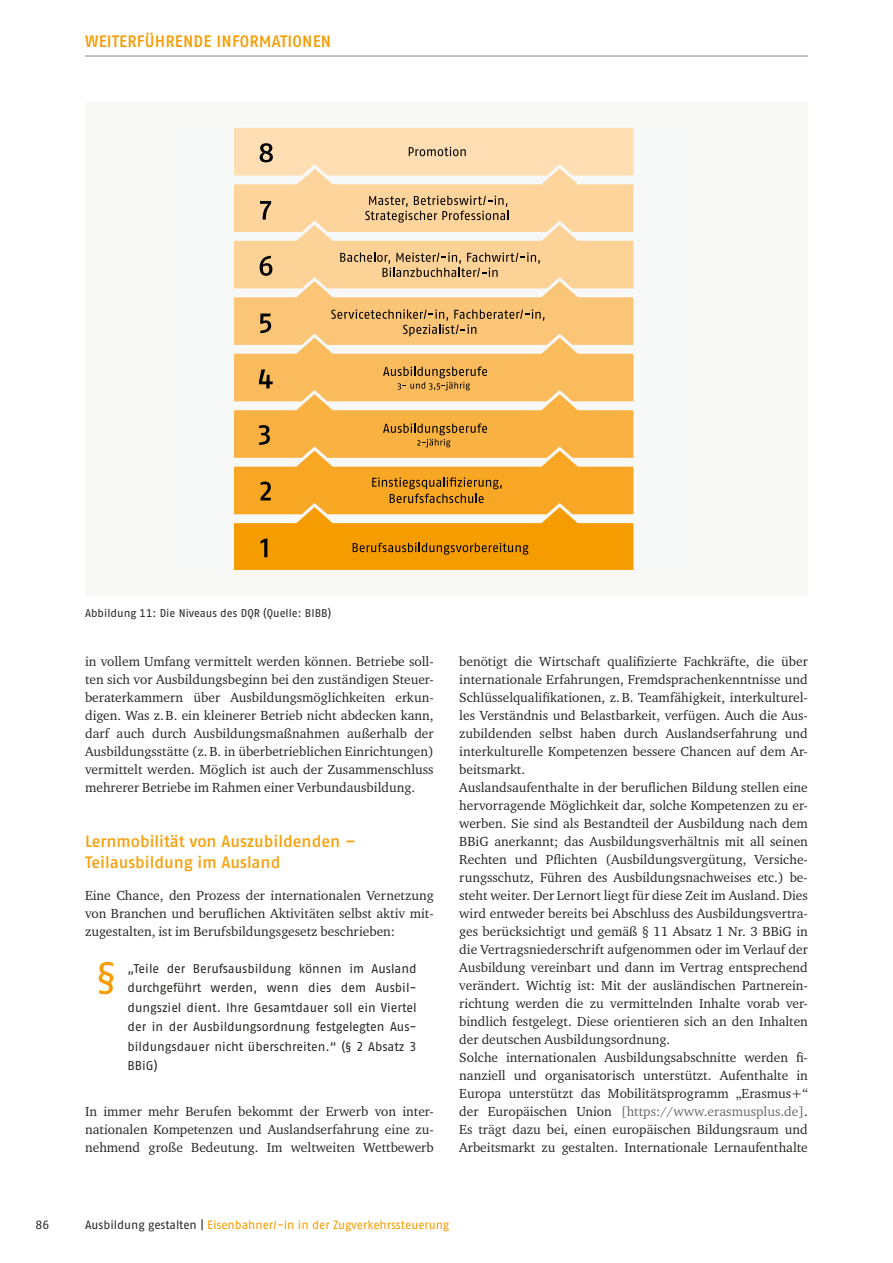
<style>
.page{position:relative;width:893px;height:1263px;background:#fff}
.page>*{position:absolute;margin:0;border:0;box-sizing:border-box;transform-origin:0 0}
.t1{font:42px "Fago Pro";color:#f59c00}
.Ueberschriften_id248{font:500 16.5px/21px "Fago Pro";color:#f6a10e}
.t2{font:500 16.5px "Fago Pro";letter-spacing:.01em;color:#f59c00}
.Fliesstext_gesamt_id259{font:13.5px/18px "Charter ITC Pro";color:#282827;text-align:justify}
.t3{font:12.75px/19.5px "Fago Pro";letter-spacing:-.005em;color:#282827;text-align:justify}
.t4{font:12px "Fago Pro";letter-spacing:-.005em;color:#f59c00}
.t5{font:12px "Fago Pro";color:#282827}
.t6{font:11.25px "Fago Pro";color:#282827}
.s1{color:#6b6b6a}
.s2{color:#282827}
</style>
<div class="page">
<hr style="left:85px;top:56px;width:723px;height:1px;background:#878787">
<div style="left:85px;top:102px;width:723px;height:493px;background:#f8f8f7"></div>
<svg style="left:234px;top:128px;width:399px;height:442px;background:#f2c073"></svg>
<p class="t2" style="left:85px;top:31px;width:248px">WEITERFÜHRENDE INFORMATIONEN</p>
<p class="t6" style="left:85px;top:606px;width:248px">Abbildung 11: Die Niveaus des DQR (Quelle: BIBB)</p>
<p class="Fliesstext_gesamt_id259" style="left:85px;top:652px;width:350px">in vollem Umfang vermittelt werden können. Betriebe soll&shy;ten sich vor Ausbildungsbeginn bei den zuständigen Steuer&shy;beraterkammern über Ausbildungsmöglichkeiten erkun&shy;digen. Was z.B. ein kleinerer Betrieb nicht abdecken kann, darf auch durch Ausbildungsmaßnahmen außerhalb der Ausbildungsstätte (z.B. in überbetrieblichen Einrichtungen) vermittelt werden. Möglich ist auch der Zusammenschluss mehrerer Betriebe im Rahmen einer Verbundausbildung.</p>
<p class="Ueberschriften_id248" style="left:85px;top:831px;width:272px">Lernmobilität von Auszubildenden –<br>Teilausbildung im Ausland</p>
<p class="Fliesstext_gesamt_id259" style="left:85px;top:886px;width:350px">Eine Chance, den Prozess der internationalen Vernetzung von Branchen und beruflichen Aktivitäten selbst aktiv mit&shy;zugestalten, ist im Berufsbildungsgesetz beschrieben:</p>
<p class="t3" style="left:128px;top:958px;width:291px">„Teile der Berufsausbildung können im Ausland durchgeführt werden, wenn dies dem Ausbil&shy;dungsziel dient. Ihre Gesamtdauer soll ein Viertel der in der Ausbildungsordnung festgelegten Aus&shy;bildungsdauer nicht überschreiten.“ (§ 2 Absatz 3<br>BBiG)</p>
<p class="Fliesstext_gesamt_id259" style="left:85px;top:1102px;width:350px">In immer mehr Berufen bekommt der Erwerb von inter&shy;nationalen Kompetenzen und Auslandserfahrung eine zu&shy;nehmend große Bedeutung. Im weltweiten Wettbewerb</p>
<h1 class="t1" style="left:97px;top:950px;width:20px">§</h1>
<p class="Fliesstext_gesamt_id259" style="left:459px;top:652px;width:350px">benötigt die Wirtschaft qualifizierte Fachkräfte, die über internationale Erfahrungen, Fremdsprachenkenntnisse und Schlüsselqualifikationen, z.B. Teamfähigkeit, interkulturel&shy;les Verständnis und Belastbarkeit, verfügen. Auch die Aus&shy;zubildenden selbst haben durch Auslandserfahrung und interkulturelle Kompetenzen bessere Chancen auf dem Ar&shy;beitsmarkt.</p>
<p class="Fliesstext_gesamt_id259" style="left:459px;top:778px;width:350px">Auslandsaufenthalte in der beruflichen Bildung stellen eine hervorragende Möglichkeit dar, solche Kompetenzen zu er&shy;werben. Sie sind als Bestandteil der Ausbildung nach dem BBiG anerkannt; das Ausbildungsverhältnis mit all seinen Rechten und Pflichten (Ausbildungsvergütung, Versiche&shy;rungsschutz, Führen des Ausbildungsnachweises etc.) be&shy;steht weiter. Der Lernort liegt für diese Zeit im Ausland. Dies wird entweder bereits bei Abschluss des Ausbildungsvertra&shy;ges berücksichtigt und gemäß § 11 Absatz 1 Nr. 3 BBiG in die Vertragsniederschrift aufgenommen oder im Verlauf der Ausbildung vereinbart und dann im Vertrag entsprechend verändert. Wichtig ist: Mit der ausländischen Partnerein&shy;richtung werden die zu vermittelnden Inhalte vorab ver&shy;bindlich festgelegt. Diese orientieren sich an den Inhalten der deutschen Ausbildungsordnung.</p>
<p class="Fliesstext_gesamt_id259" style="left:459px;top:1048px;width:350px">Solche internationalen Ausbildungsabschnitte werden fi&shy;nanziell und organisatorisch unterstützt. Aufenthalte in Europa unterstützt das Mobilitätsprogramm „Erasmus+“ der Europäischen Union <span class="s1">[https://www.erasmusplus.de]</span>.<br>Es trägt dazu bei, einen europäischen Bildungsraum und Arbeitsmarkt zu gestalten. Internationale Lernaufenthalte</p>
<p class="t5" style="left:36px;top:1218px;width:15px">86</p>
<p class="t4" style="left:85px;top:1218px;width:366px"><span class="s2">Ausbildung gestalten |</span> Eisenbahner/-in in der Zugverkehrssteuerung</p>
</div>
